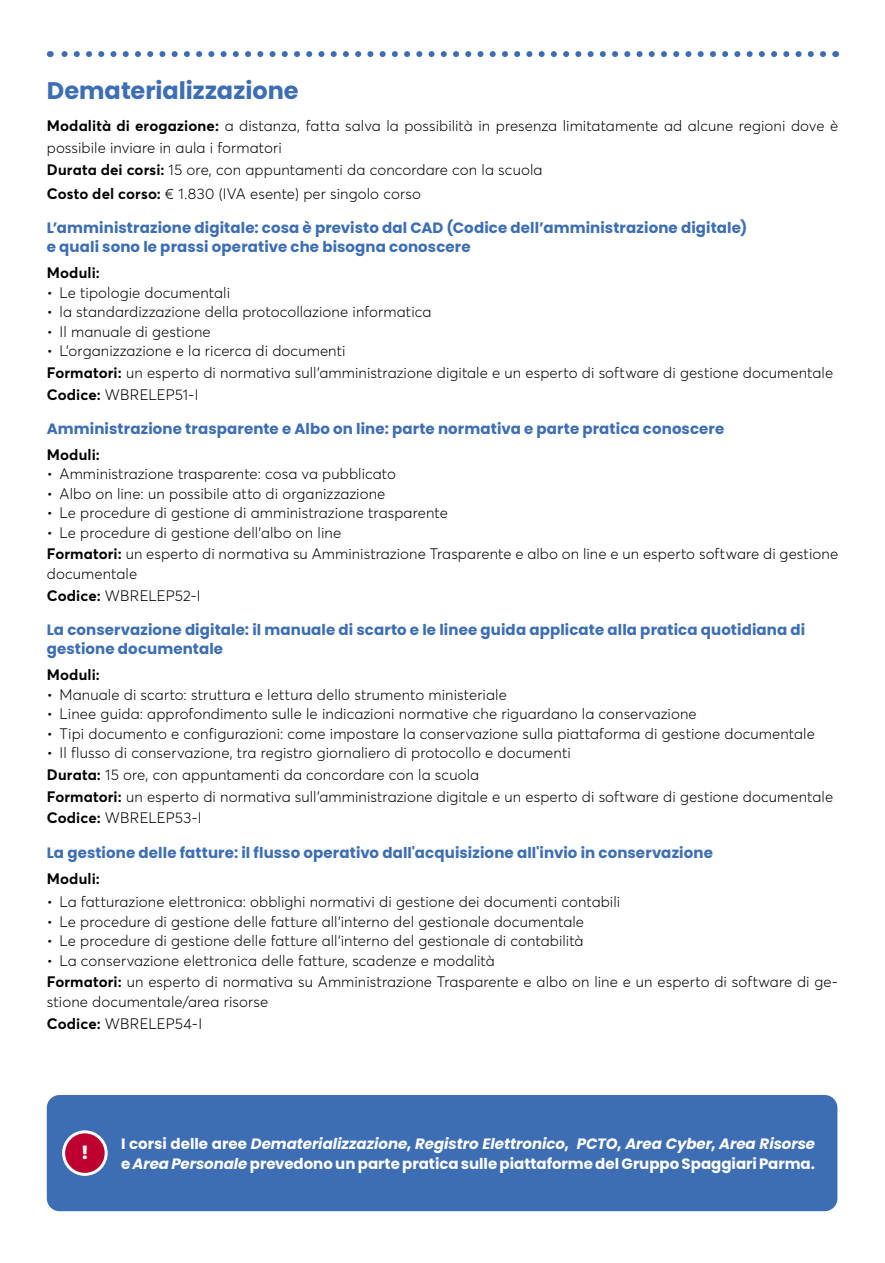
<style>
.page{position:relative;width:885px;height:1263px;background:#fff}
.page>*{position:absolute;margin:0;border:0;box-sizing:border-box;transform-origin:0 0}
.t1{font:700 24px "Poppins";color:#3d6eb4}
.t2{font:800 18px "Poppins";color:#fff}
.t3{font:300 15px/21.6px "Averta";letter-spacing:.005em;color:#000}
.t4{font:700 15px/19.5px "Poppins";letter-spacing:.01em;color:#3d6eb4}
.t5{font:700 15px/19.5px "Poppins";color:#fff}
.t6{font:700 15px "Averta";letter-spacing:.01em;color:#000}
.s1{font-weight:700}
.s2{font-style:italic}
</style>
<div class="page">
<div style="left:47px;top:1095px;width:790px;height:116px;background:#3d6eb4;border-radius:13px"></div>
<svg style="left:50px;top:51px;width:773px;height:6px"></svg>
<div style="left:64px;top:1132px;width:42px;height:42px;background:#be0030;border-radius:50%"></div>
<div style="left:62px;top:1130px;width:46px;height:46px;border:3px solid #fff;border-radius:50%"></div>
<h1 class="t1" style="left:47px;top:77px;width:253px">Dematerializzazione</h1>
<p class="t3" style="left:47px;top:114px;width:792px;line-height:22px"><span class="s1">Modalità di erogazione:</span> a distanza, fatta salva la possibilità in presenza limitatamente ad alcune regioni dove è possibile inviare in aula i formatori<br><span class="s1">Durata dei corsi:</span> 15 ore, con appuntamenti da concordare con la scuola</p>
<p class="t3" style="left:47px;top:182px;width:375px"><span class="s1">Costo del corso:</span> € 1.830 (IVA esente) per singolo corso</p>
<p class="t4" style="left:47px;top:218px;width:701px">L’amministrazione digitale: cosa è previsto dal CAD (Codice dell’amministrazione digitale) e quali sono le prassi operative che bisogna conoscere</p>
<p class="t6" style="left:47px;top:263px;width:55px">Moduli:</p>
<p class="t3" style="left:47px;top:282px;width:185px">• Le tipologie documentali</p>
<p class="t3" style="left:47px;top:301px;width:386px">• la standardizzazione della protocollazione informatica</p>
<p class="t3" style="left:47px;top:321px;width:165px">• Il manuale di gestione</p>
<p class="t3" style="left:47px;top:340px;width:787px">• L’organizzazione e la ricerca di documenti<br><span class="s1">Formatori:</span> un esperto di normativa sull'amministrazione digitale e un esperto di software di gestione documentale<br><span class="s1">Codice:</span> WBRELEP51-I</p>
<p class="t4" style="left:47px;top:419px;width:679px">Amministrazione trasparente e Albo on line: parte normativa e parte pratica conoscere</p>
<p class="t6" style="left:47px;top:445px;width:55px">Moduli:</p>
<p class="t3" style="left:47px;top:463px;width:350px">• Amministrazione trasparente: cosa va pubblicato</p>
<p class="t3" style="left:47px;top:483px;width:340px">• Albo on line: un possibile atto di organizzazione</p>
<p class="t3" style="left:47px;top:502px;width:402px">• Le procedure di gestione di amministrazione trasparente</p>
<p class="t3" style="left:47px;top:522px;width:792px">• Le procedure di gestione dell’albo on line<br><span class="s1">Formatori:</span> un esperto di normativa su Amministrazione Trasparente e albo on line e un esperto software di gestione</p>
<p class="t3" style="left:47px;top:563px;width:155px">documentale<br><span class="s1">Codice:</span> WBRELEP52-I</p>
<p class="t4" style="left:47px;top:620px;width:760px">La conservazione digitale: il manuale di scarto e le linee guida applicate alla pratica quotidiana di gestione documentale</p>
<p class="t6" style="left:47px;top:665px;width:55px">Moduli:</p>
<p class="t3" style="left:47px;top:684px;width:461px">• Manuale di scarto: struttura e lettura dello strumento ministeriale</p>
<p class="t3" style="left:47px;top:703px;width:651px">• Linee guida: approfondimento sulle le indicazioni normative che riguardano la conservazione</p>
<p class="t3" style="left:47px;top:723px;width:769px">• Tipi documento e configurazioni: come impostare la conservazione sulla piattaforma di gestione documentale</p>
<p class="t3" style="left:47px;top:742px;width:787px">• Il flusso di conservazione, tra registro giornaliero di protocollo e documenti<br><span class="s1">Durata:</span> 15 ore, con appuntamenti da concordare con la scuola<br><span class="s1">Formatori:</span> un esperto di normativa sull'amministrazione digitale e un esperto di software di gestione documentale <span class="s1">Codice:</span> WBRELEP53-I</p>
<p class="t4" style="left:47px;top:842px;width:667px">La gestione delle fatture: il flusso operativo dall'acquisizione all'invio in conservazione</p>
<p class="t6" style="left:47px;top:869px;width:55px">Moduli:</p>
<p class="t3" style="left:47px;top:891px;width:575px">• La fatturazione elettronica: obblighi normativi di gestione dei documenti contabili</p>
<p class="t3" style="left:47px;top:910px;width:538px">• Le procedure di gestione delle fatture all'interno del gestionale documentale</p>
<p class="t3" style="left:47px;top:930px;width:538px">• Le procedure di gestione delle fatture all'interno del gestionale di contabilità</p>
<p class="t3" style="left:47px;top:949px;width:792px">• La conservazione elettronica delle fatture, scadenze e modalità<br><span class="s1">Formatori:</span> un esperto di normativa su Amministrazione Trasparente e albo on line e un esperto di software di ge-</p>
<p class="t3" style="left:47px;top:991px;width:223px">stione documentale/area risorse<br><span class="s1">Codice:</span> WBRELEP54-I</p>
<p class="t2" style="left:81px;top:1143px;width:9px">!</p>
<p class="t5" style="left:121px;top:1134px;width:695px">I corsi delle aree <span class="s2">Dematerializzazione</span>, <span class="s2">Registro Elettronico</span>, <span class="s2">PCTO</span>, <span class="s2">Area Cyber</span>, <span class="s2">Area Risorse </span>e <span class="s2">AreaPersonale</span> prevedono un parte pratica sulle piattaforme del Gruppo Spaggiari Parma.</p>
</div>
